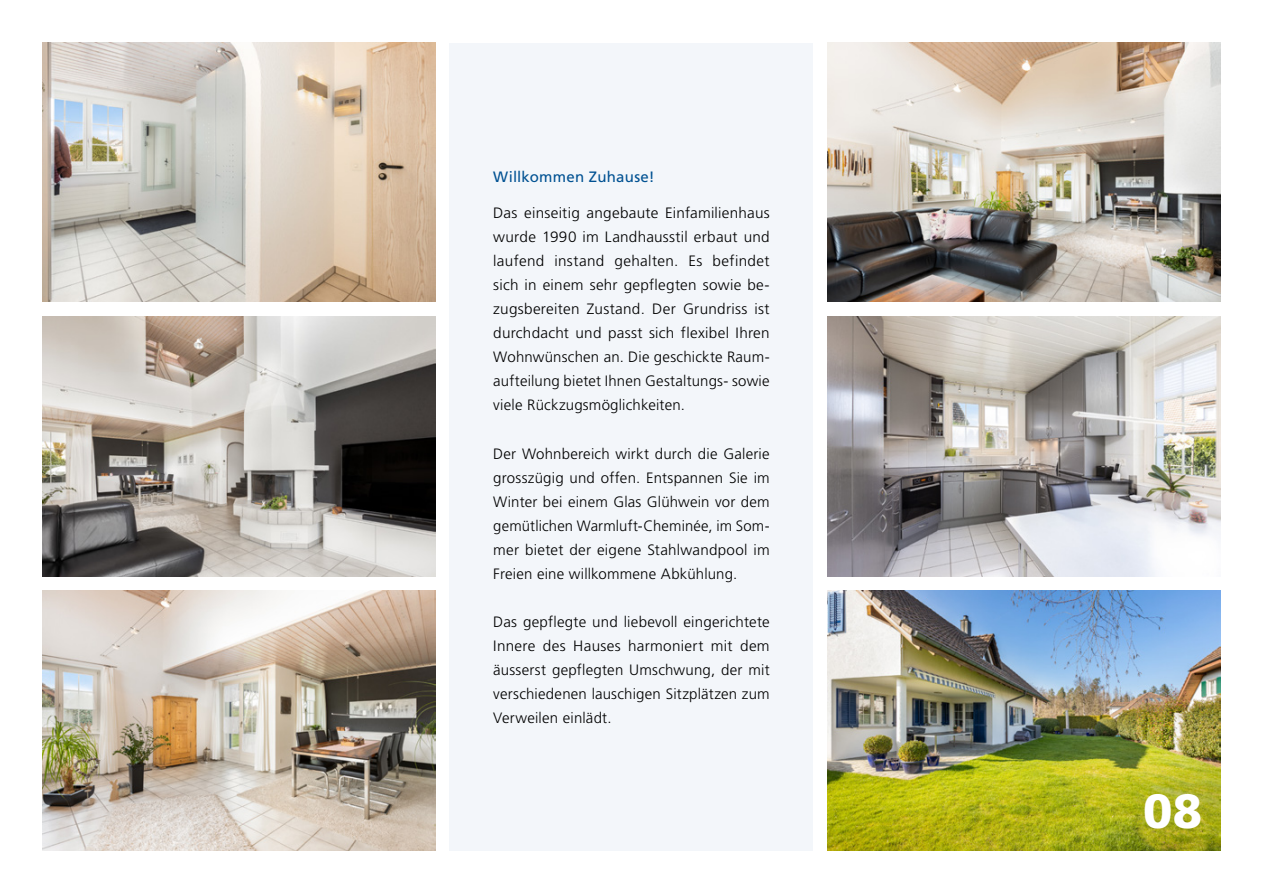
<style>
.page{position:relative;width:1263px;height:893px;background:#fff}
.page>*{position:absolute;margin:0;border:0;box-sizing:border-box;transform-origin:0 0}
.t1{font:900 48px "Frutiger LT Std";color:#fff}
.t2{font:300 15px/24px "Frutiger LT Std";letter-spacing:.015em;color:#000;text-align:justify}
.t3{font:15px "Frutiger LT Std";letter-spacing:.02em;color:#005192}
</style>
<div class="page">
<div style="left:450px;top:43px;width:363px;height:807px;background:#f3f6fa"></div>
<img style="left:43px;top:591px;width:392px;height:259px">
<img style="left:43px;top:317px;width:392px;height:259px">
<img style="left:43px;top:43px;width:392px;height:259px">
<img style="left:828px;top:591px;width:392px;height:259px">
<img style="left:828px;top:317px;width:392px;height:259px">
<img style="left:828px;top:43px;width:392px;height:259px">
<p class="t3" style="left:493px;top:168px;width:163px">Willkommen Zuhause!</p>
<p class="t2" style="left:493px;top:202px;width:278px">Das einseitig angebaute Einfamilienhaus wurde 1990 im Landhausstil erbaut und laufend instand gehalten. Es befindet sich in einem sehr gepflegten sowie be&shy;zugsbereiten Zustand. Der Grundriss ist durchdacht und passt sich flexibel Ihren Wohnwünschen an. Die geschickte Raum&shy;aufteilung bietet Ihnen Gestaltungs- sowie viele Rückzugsmöglichkeiten.</p>
<p class="t2" style="left:493px;top:442px;width:278px">Der Wohnbereich wirkt durch die Galerie grosszügig und offen. Entspannen Sie im Winter bei einem Glas Glühwein vor dem gemütlichen Warmluft-Cheminée, im Som&shy;mer bietet der eigene Stahlwandpool im Freien eine willkommene Abkühlung.</p>
<p class="t2" style="left:493px;top:610px;width:278px">Das gepflegte und liebevoll eingerichtete Innere des Hauses harmoniert mit dem äusserst gepflegten Umschwung, der mit verschiedenen lauschigen Sitzplätzen zum Verweilen einlädt.</p>
<h1 class="t1" style="left:1143px;top:782px;width:60px">08</h1>
</div>
